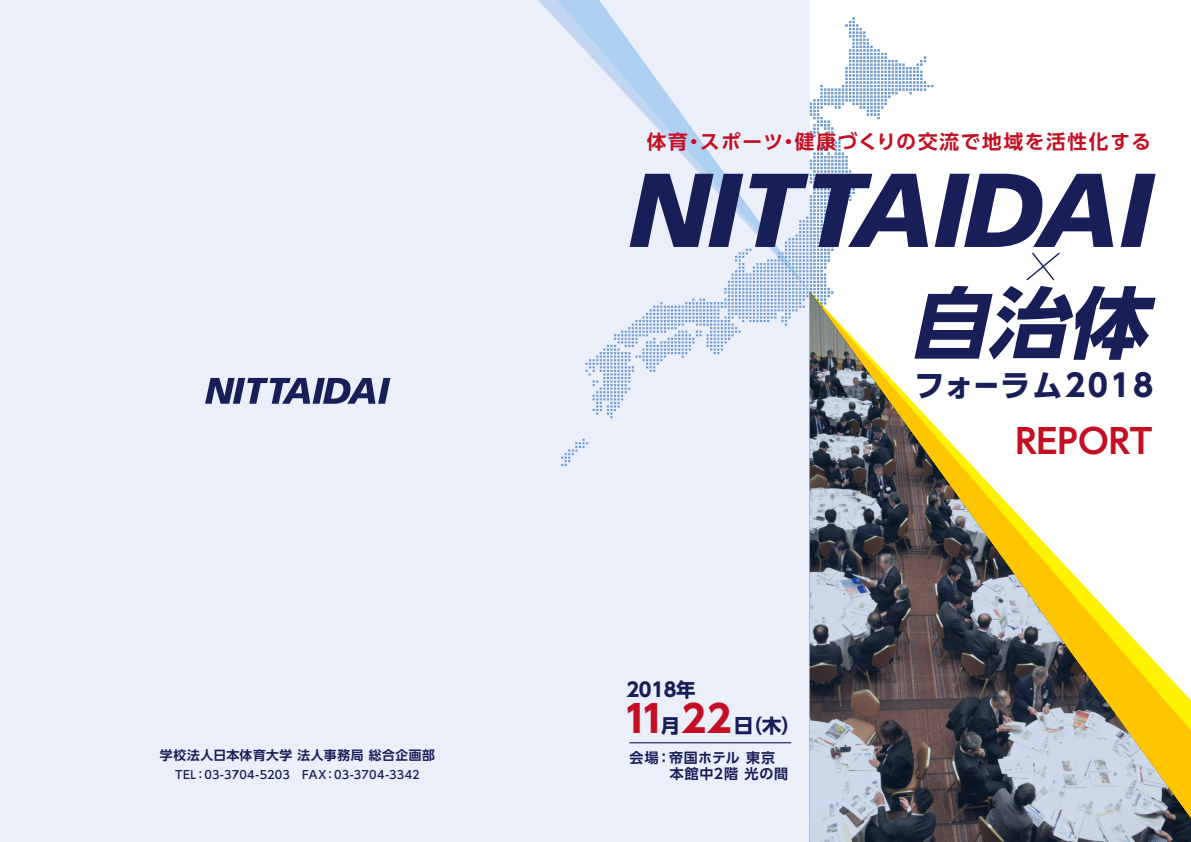
<style>
.page{position:relative;width:1191px;height:842px;background:#fff}
.page>*{position:absolute;margin:0;border:0;box-sizing:border-box;transform-origin:0 0}
.t1{font:700 37.3px "UD Shin Go Pro";color:#c30e23}
.t2{font:700 33.9px "UD Shin Go Pro De";color:#c30e23}
.t3{font:700 30.6px "UD Shin Go Pro";letter-spacing:.065em;color:#171e58}
.t4{font:700 19.5px "UD Shin Go Pro De";letter-spacing:.095em;color:#c30e23}
.t5{font:700 19.3px "UD Shin Go Pro";letter-spacing:-.02em;color:#171e58}
.t6{font:700 14px/16px "UD Shin Go Pro De";letter-spacing:.05em;color:#171e58}
.t7{font:700 12.8px "UD Shin Go Pro De";letter-spacing:.045em;color:#171e58}
.t8{font:500 11.3px "UD Shin Go Pro";letter-spacing:.015em;color:#171e58}
.s1{font-size:19.3px;color:#171e58}
.s2{font-size:19.6px;color:#171e58}
</style>
<div class="page">
<div style="left:0;top:0;width:809px;height:842px;background:#eaeff9"></div>
<svg style="left:561px;top:17px;width:372px;height:449px"></svg>
<svg style="left:205px;top:378px;width:185px;height:26px"></svg>
<svg style="left:538px;top:0;width:271px;height:291px"></svg>
<svg style="left:809px;top:291px;width:382px;height:551px"></svg>
<svg style="left:914px;top:286px;width:241px;height:74px"></svg>
<svg style="left:629px;top:174px;width:114px;height:73px"></svg>
<svg style="left:934px;top:174px;width:179px;height:73px"></svg>
<svg style="left:749px;top:174px;width:179px;height:73px"></svg>
<svg style="left:1120px;top:174px;width:35px;height:73px"></svg>
<svg style="left:1026px;top:253px;width:33px;height:27px"></svg>
<hr style="left:629px;top:742px;width:162px;height:1px;background:#171e58">
<p class="t7" style="left:160px;top:745px;width:277px">学校法人日本体育大学 法人事務局 総合企画部</p>
<p class="t8" style="left:175px;top:765px;width:246px">TEL：03-3704-5203　FAX：03-3704-3342</p>
<h3 class="t4" style="left:646px;top:125px;width:505px">体育・スポーツ・健康づくりの交流で地域を活性化する</h3>
<h3 class="t3" style="left:914px;top:360px;width:241px">フォーラム2018</h3>
<h3 class="t5" style="left:626px;top:674px;width:70px">2018年</h3>
<h1 class="t1" style="left:623px;top:688px;width:178px">11<span class="s1">月</span>22<span class="s2">日</span><span class="s1">（木）</span></h1>
<p class="t6" style="left:629px;top:749px;width:160px">会場：帝国ホテル 東京　　 本館中2階 光の間</p>
<h2 class="t2" style="left:1015px;top:413px;width:138px">REPORT</h2>
</div>
